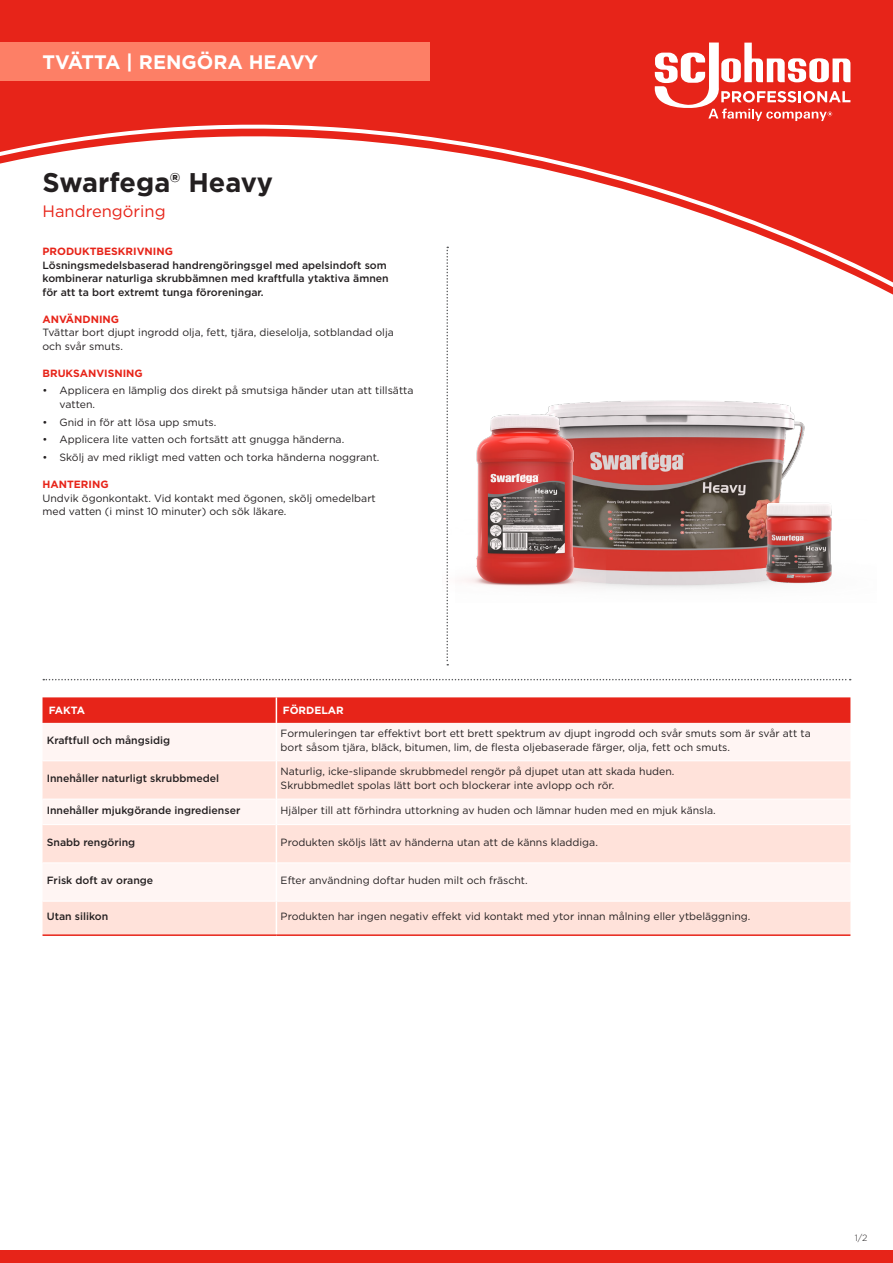
<style>
.page{position:relative;width:893px;height:1263px;background:#fff}
.page>*{position:absolute;margin:0;border:0;box-sizing:border-box;transform-origin:0 0}
.t1{font:700 27px "Gotham";color:#231f20}
.t2{font:700 19.5px "Gotham";color:#fff}
._08_Copy_Prokyon_8_75_12__6{font:16.5px "Gotham";color:#e72419}
.t3{font:10.5px/13.5px "Gotham";color:#231f20}
._08_Subline_Prokyon_8_75_12{font:500 10.5px "Gotham";color:#231f20}
.t4{font:700 10.5px "Gotham";color:#e72419}
.t5{font:700 10.5px "Gotham";color:#fff}
.t6{font:300 9px "Gotham";color:#231f20}
</style>
<div class="page">
<div style="left:0;top:0;width:893px;height:295px;background:#e72419"></div>
<svg style="left:0;top:119px;width:893px;height:175px"></svg>
<svg style="left:655px;top:43px;width:195px;height:78px"></svg>
<div style="left:0;top:43px;width:429px;height:38px;background:#fd7f66"></div>
<div style="left:0;top:1250px;width:893px;height:13px;background:#e72419"></div>
<div style="left:43px;top:723px;width:807px;height:37px;background:#fff5f3"></div>
<svg style="left:43px;top:761px;width:807px;height:173px;fill:#ffe2da"></svg>
<hr style="left:43px;top:799px;width:233px;height:1px;background:#fff">
<hr style="left:277px;top:799px;width:573px;height:1px;background:#fff">
<hr style="left:43px;top:824px;width:233px;height:1px;background:#fff">
<hr style="left:277px;top:824px;width:573px;height:1px;background:#fff">
<hr style="left:43px;top:862px;width:233px;height:1px;background:#fff">
<hr style="left:277px;top:862px;width:573px;height:1px;background:#fff">
<hr style="left:43px;top:901px;width:233px;height:1px;background:#fff">
<hr style="left:277px;top:901px;width:573px;height:1px;background:#fff">
<hr style="left:276px;top:723px;width:1px;height:38px;background:#fff">
<hr style="left:276px;top:761px;width:1px;height:38px;background:#fff">
<svg style="left:276px;top:799px;width:1px;height:26px"></svg>
<hr style="left:276px;top:825px;width:1px;height:38px;background:#fff">
<hr style="left:276px;top:863px;width:1px;height:38px;background:#fff">
<hr style="left:276px;top:901px;width:1px;height:33px;background:#fff">
<svg style="left:43px;top:697px;width:807px;height:26px;background:#e7281e"></svg>
<hr style="left:43px;top:934px;width:233px;height:2px;background:#e72419">
<hr style="left:276px;top:934px;width:574px;height:2px;background:#e72419">
<svg style="left:446px;top:247px;width:2px;height:418px"></svg>
<svg style="left:43px;top:679px;width:808px;height:1px"></svg>
<img style="left:618px;top:400px;width:187px;height:188px">
<img style="left:446px;top:399px;width:172px;height:201px">
<img style="left:734px;top:491px;width:98px;height:97px">
<p class="t2" style="left:43px;top:49px;width:277px">TVÄTTA | RENGÖRA HEAVY</p>
<p class="t1" style="left:43px;top:164px;width:232px">Swarfega® Heavy</p>
<p class="_08_Copy_Prokyon_8_75_12__6" style="left:43px;top:201px;width:125px">Handrengöring</p>
<p class="t4" style="left:43px;top:244px;width:132px">PRODUKTBESKRIVNING</p>
<p class="_08_Subline_Prokyon_8_75_12" style="left:43px;top:258px;width:346px">Lösningsmedelsbaserad handrengöringsgel med apelsindoft som</p>
<p class="_08_Subline_Prokyon_8_75_12" style="left:43px;top:271px;width:348px">kombinerar naturliga skrubbämnen med kraftfulla ytaktiva ämnen</p>
<p class="_08_Subline_Prokyon_8_75_12" style="left:43px;top:285px;width:223px">för att ta bort extremt tunga föroreningar.</p>
<p class="t4" style="left:43px;top:312px;width:78px">ANVÄNDNING</p>
<p class="t3" style="left:43px;top:325px;width:353px">Tvättar bort djupt ingrodd olja, fett, tjära, dieselolja, sotblandad olja</p>
<p class="t3" style="left:43px;top:339px;width:82px">och svår smuts.</p>
<p class="t4" style="left:43px;top:366px;width:102px">BRUKSANVISNING</p>
<p class="t3" style="left:60px;top:384px;width:356px;text-indent:-17px">• Applicera en lämplig dos direkt på smutsiga händer utan att tillsätta vatten.</p>
<p class="t3" style="left:43px;top:415px;width:175px">• Gnid in för att lösa upp smuts.</p>
<p class="t3" style="left:43px;top:433px;width:303px">• Applicera lite vatten och fortsätt att gnugga händerna.</p>
<p class="t3" style="left:43px;top:450px;width:339px">• Skölj av med rikligt med vatten och torka händerna noggrant.</p>
<p class="t4" style="left:43px;top:477px;width:68px">HANTERING</p>
<p class="t3" style="left:43px;top:491px;width:335px">Undvik ögonkontakt. Vid kontakt med ögonen, skölj omedelbart</p>
<p class="t3" style="left:43px;top:504px;width:245px">med vatten (i minst 10 minuter) och sök läkare.</p>
<p class="t5" style="left:49px;top:704px;width:38px">FAKTA</p>
<p class="t5" style="left:283px;top:704px;width:63px">FÖRDELAR</p>
<p class="_08_Subline_Prokyon_8_75_12" style="left:47px;top:733px;width:125px">Kraftfull och mångsidig</p>
<p class="t3" style="left:281px;top:726px;width:532px">Formuleringen tar effektivt bort ett brett spektrum av djupt ingrodd och svår smuts som är svår att ta</p>
<p class="t3" style="left:281px;top:740px;width:451px">bort såsom tjära, bläck, bitumen, lim, de flesta oljebaserade färger, olja, fett och smuts.</p>
<p class="_08_Subline_Prokyon_8_75_12" style="left:47px;top:771px;width:174px">Innehåller naturligt skrubbmedel</p>
<p class="t3" style="left:281px;top:764px;width:395px">Naturlig, icke-slipande skrubbmedel rengör på djupet utan att skada huden.</p>
<p class="t3" style="left:281px;top:778px;width:335px">Skrubbmedlet spolas lätt bort och blockerar inte avlopp och rör.</p>
<p class="_08_Subline_Prokyon_8_75_12" style="left:47px;top:803px;width:195px">Innehåller mjukgörande ingredienser</p>
<p class="t3" style="left:281px;top:803px;width:437px">Hjälper till att förhindra uttorkning av huden och lämnar huden med en mjuk känsla.</p>
<p class="_08_Subline_Prokyon_8_75_12" style="left:47px;top:835px;width:90px">Snabb rengöring</p>
<p class="t3" style="left:281px;top:835px;width:319px">Produkten sköljs lätt av händerna utan att de känns kladdiga.</p>
<p class="_08_Subline_Prokyon_8_75_12" style="left:47px;top:873px;width:108px">Frisk doft av orange</p>
<p class="t3" style="left:281px;top:873px;width:248px">Efter användning doftar huden milt och fräscht.</p>
<p class="_08_Subline_Prokyon_8_75_12" style="left:47px;top:910px;width:63px">Utan silikon</p>
<p class="t3" style="left:281px;top:909px;width:471px">Produkten har ingen negativ effekt vid kontakt med ytor innan målning eller ytbeläggning.</p>
<p class="t6" style="left:855px;top:1232px;width:14px">1/2</p>
</div>
